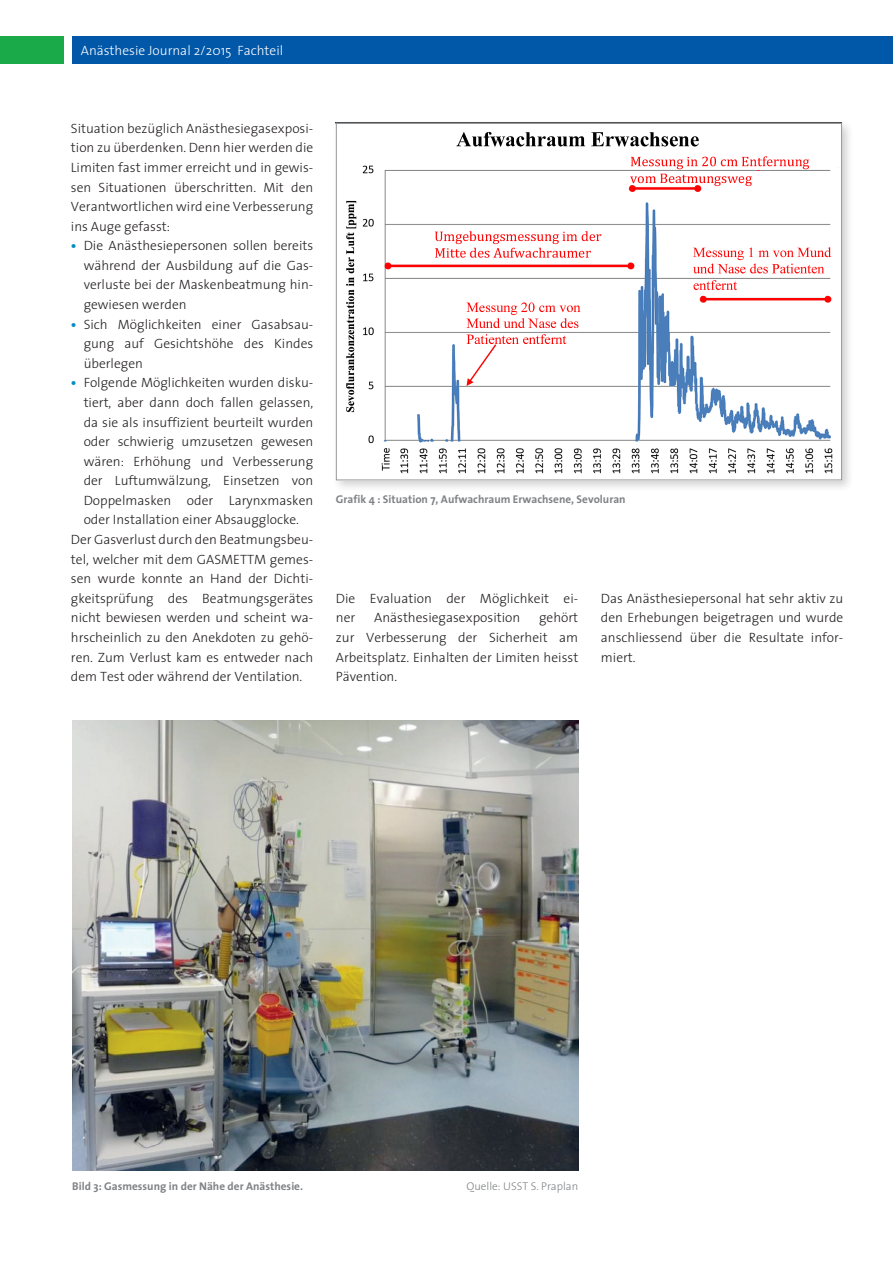
<style>
.page{position:relative;width:893px;height:1263px;background:#fff}
.page>*{position:absolute;margin:0;border:0;box-sizing:border-box;transform-origin:0 0}
.Lauftext_frz{font:300 13.5px/19.6px "The Sans";color:#231f20;text-align:justify}
.Lauftext_d{font:300 13.5px "The Sans";color:#fff}
.Bildlegende{font:700 11.25px "The Sans";color:#808285}
.Bildlegende-2{font:300 11.25px "The Sans";color:#808285}
.s1{font-weight:700;color:#008fc5}
</style>
<div class="page">
<div style="left:0;top:36px;width:64px;height:27px;background:#1aaa4a"></div>
<div style="left:72px;top:36px;width:821px;height:27px;background:#0157a8"></div>
<div style="left:332px;top:119px;width:522px;height:374px;background:#231f20;opacity:.2"></div>
<img style="left:338px;top:125px;width:502px;height:353px">
<img style="left:72px;top:720px;width:506px;height:451px">
<p class="Lauftext_d" style="left:81px;top:39px;width:204px">Anästhesie Journal 2/2015 Fachteil</p>
<p class="Lauftext_frz" style="left:71px;top:118px;width:244px">Situation bezüglich Anästhesiegasexposi&shy;tion zu überdenken. Denn hier werden die Limiten fast immer erreicht und in gewis&shy;sen Situationen überschritten. Mit den Verantwortlichen wird eine Verbesserung ins Auge gefasst:</p>
<p class="Lauftext_frz" style="left:84px;top:235px;width:231px;text-indent:-13px"><span class="s1">•</span> Die Anästhesiepersonen sollen bereits während der Ausbildung auf die Gas&shy;verluste bei der Maskenbeatmung hin&shy;gewiesen werden</p>
<p class="Lauftext_frz" style="left:84px;top:314px;width:231px;text-indent:-13px"><span class="s1">•</span> Sich Möglichkeiten einer Gasabsau&shy;gung auf Gesichtshöhe des Kindes überlegen</p>
<p class="Lauftext_frz" style="left:84px;top:372px;width:231px;text-indent:-13px"><span class="s1">•</span> Folgende Möglichkeiten wurden disku&shy;tiert, aber dann doch fallen gelassen, da sie als insuffizient beurteilt wurden oder schwierig umzusetzen gewesen wären: Erhöhung und Verbesserung der Luftumwälzung, Einsetzen von Doppelmasken oder Larynxmasken oder Installation einer Absaugglocke.</p>
<p class="Lauftext_frz" style="left:71px;top:529px;width:244px">Der Gasverlust durch den Beatmungsbeu&shy;tel, welcher mit dem GASMETTM gemes&shy;sen wurde konnte an Hand der Dichti&shy;gkeitsprüfung des Beatmungsgerätes nicht bewiesen werden und scheint wa&shy;hrscheinlich zu den Anekdoten zu gehö&shy;ren. Zum Verlust kam es entweder nach dem Test oder während der Ventilation.</p>
<p class="Bildlegende" style="left:336px;top:489px;width:291px">Grafik 4 : Situation 7, Aufwachraum Erwachsene, Sevoluran</p>
<p class="Lauftext_frz" style="left:336px;top:588px;width:244px">Die Evaluation der Möglichkeit ei&shy;ner</p>
<p class="Lauftext_frz" style="left:336px;top:607px;width:244px;text-indent:203px">gehört zur Verbesserung der Sicherheit am Arbeitsplatz. Einhalten der Limiten heisst Pävention.</p>
<p class="Lauftext_frz" style="left:374px;top:607px;width:148px">Anästhesiegasexposition</p>
<p class="Lauftext_frz" style="left:601px;top:588px;width:244px">Das Anästhesiepersonal hat sehr aktiv zu den Erhebungen beigetragen und wurde anschliessend über die Resultate infor&shy;miert.</p>
<p class="Bildlegende" style="left:72px;top:1177px;width:232px">Bild 3: Gasmessung in der Nähe der Anästhesie.</p>
<p class="Bildlegende-2" style="left:466px;top:1177px;width:113px">Quelle: USST S. Praplan</p>
</div>
